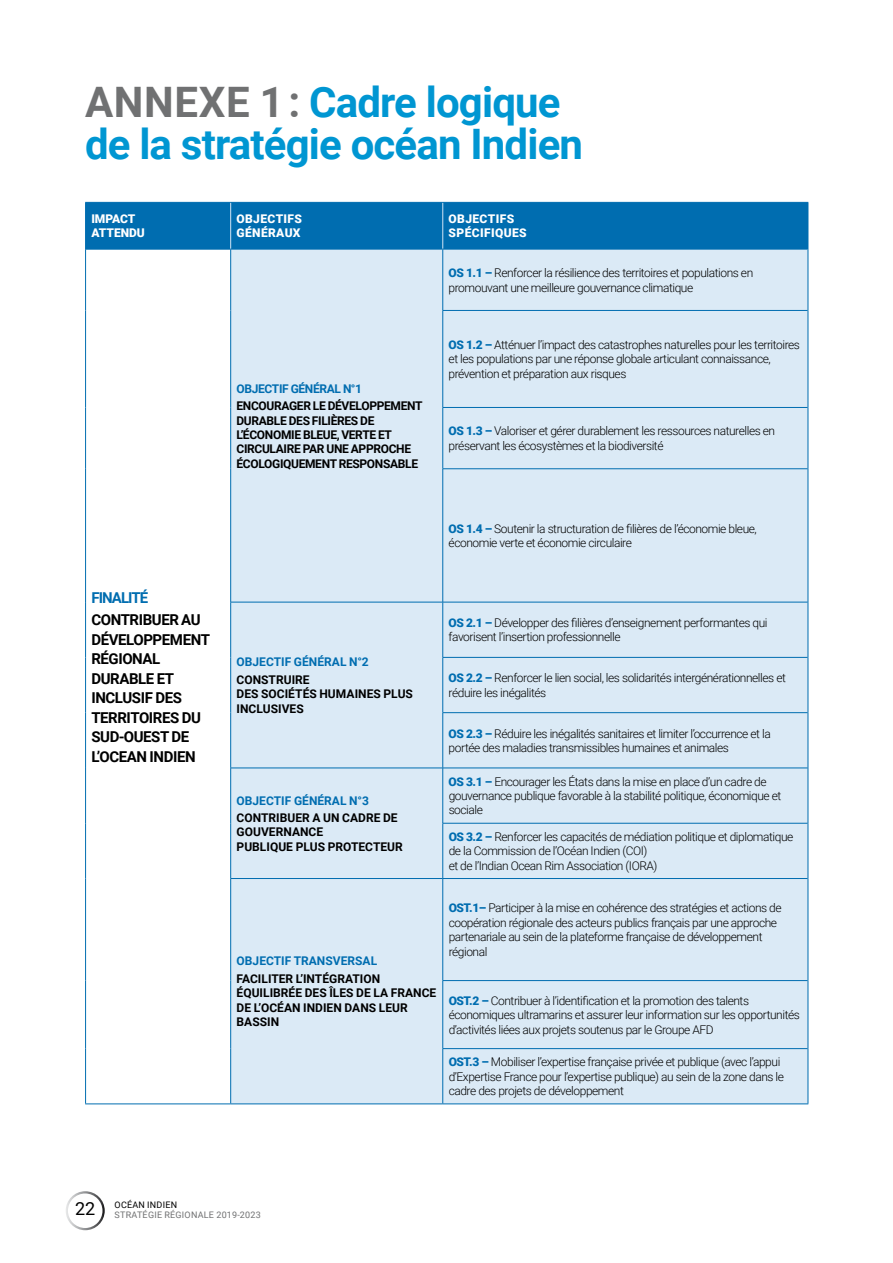
<style>
.page{position:relative;width:893px;height:1263px;background:#fff}
.page>*{position:absolute;margin:0;border:0;box-sizing:border-box;transform-origin:0 0}
.t1{font:700 42px/42px "Roboto";letter-spacing:-.02em;color:#0096d2}
.t2{font:700 15px/19.5px "Roboto";letter-spacing:-.025em;color:#000}
.t3{font:700 15px "Roboto";letter-spacing:-.065em;color:#006db0}
.t4{font:300 12px/14.4px "Roboto";letter-spacing:-.035em;color:#000}
.t5{font:700 12px/14.4px "Roboto";color:#000}
.t6{font:700 12px/14.4px "Roboto";letter-spacing:-.025em;color:#000}
.t7{font:700 12px "Roboto";color:#006db0}
.t8{font:900 12px/14.4px "Roboto";letter-spacing:.03em;color:#fff}
.t9{font:700 12px "Roboto";letter-spacing:-.03em;color:#006db0}
.t10{font:900 12px/14.4px "Roboto";letter-spacing:-.005em;color:#fff}
.t11{font:9px/10.8px "Roboto";letter-spacing:.025em;color:#707172}
.s1{color:#707172}
.s2{font-weight:900;color:#006db0}
.s3{color:#000}
</style>
<div class="page">
<img style="left:66px;top:1191px;width:39px;height:39px">
<div style="left:86px;top:203px;width:722px;height:46px;background:#006db0"></div>
<div style="left:231px;top:250px;width:577px;height:853px;background:#dbeaf6"></div>
<hr style="left:230px;top:203px;width:1px;height:46px;background:#d1e4f4">
<hr style="left:442px;top:203px;width:1px;height:46px;background:#d1e4f4">
<hr style="left:85px;top:203px;width:1px;height:46px;background:#006db0">
<hr style="left:85px;top:202px;width:146px;height:1px;background:#006db0">
<hr style="left:231px;top:202px;width:212px;height:1px;background:#006db0">
<hr style="left:443px;top:202px;width:365px;height:1px;background:#006db0">
<hr style="left:808px;top:203px;width:1px;height:46px;background:#006db0">
<hr style="left:85px;top:249px;width:1px;height:61px;background:#006db0">
<hr style="left:85px;top:310px;width:1px;height:97px;background:#006db0">
<hr style="left:85px;top:407px;width:1px;height:62px;background:#006db0">
<hr style="left:85px;top:469px;width:1px;height:133px;background:#006db0">
<hr style="left:85px;top:602px;width:1px;height:55px;background:#006db0">
<hr style="left:85px;top:657px;width:1px;height:56px;background:#006db0">
<hr style="left:85px;top:713px;width:1px;height:55px;background:#006db0">
<hr style="left:85px;top:768px;width:1px;height:55px;background:#006db0">
<hr style="left:85px;top:823px;width:1px;height:55px;background:#006db0">
<hr style="left:85px;top:878px;width:1px;height:102px;background:#006db0">
<hr style="left:85px;top:980px;width:1px;height:68px;background:#006db0">
<hr style="left:85px;top:1048px;width:1px;height:55px;background:#006db0">
<hr style="left:86px;top:249px;width:145px;height:1px;background:#006db0">
<hr style="left:230px;top:249px;width:1px;height:61px;background:#006db0">
<hr style="left:230px;top:310px;width:1px;height:97px;background:#006db0">
<hr style="left:230px;top:407px;width:1px;height:62px;background:#006db0">
<hr style="left:230px;top:469px;width:1px;height:133px;background:#006db0">
<hr style="left:231px;top:249px;width:212px;height:1px;background:#006db0">
<hr style="left:442px;top:249px;width:1px;height:61px;background:#006db0">
<hr style="left:443px;top:249px;width:365px;height:1px;background:#006db0">
<hr style="left:808px;top:249px;width:1px;height:61px;background:#006db0">
<hr style="left:442px;top:311px;width:1px;height:96px;background:#006db0">
<hr style="left:443px;top:310px;width:365px;height:1px;background:#006db0">
<hr style="left:808px;top:310px;width:1px;height:97px;background:#006db0">
<hr style="left:442px;top:408px;width:1px;height:61px;background:#006db0">
<hr style="left:443px;top:407px;width:365px;height:1px;background:#006db0">
<hr style="left:808px;top:407px;width:1px;height:62px;background:#006db0">
<hr style="left:442px;top:469px;width:1px;height:133px;background:#006db0">
<hr style="left:443px;top:468px;width:365px;height:1px;background:#006db0">
<hr style="left:808px;top:469px;width:1px;height:133px;background:#006db0">
<hr style="left:230px;top:602px;width:1px;height:55px;background:#006db0">
<hr style="left:230px;top:657px;width:1px;height:56px;background:#006db0">
<hr style="left:230px;top:713px;width:1px;height:55px;background:#006db0">
<hr style="left:230px;top:602px;width:213px;height:1px;background:#006db0">
<hr style="left:442px;top:602px;width:1px;height:55px;background:#006db0">
<hr style="left:443px;top:602px;width:365px;height:1px;background:#006db0">
<hr style="left:808px;top:602px;width:1px;height:55px;background:#006db0">
<hr style="left:442px;top:657px;width:1px;height:55px;background:#006db0">
<hr style="left:443px;top:657px;width:365px;height:1px;background:#006db0">
<hr style="left:808px;top:657px;width:1px;height:56px;background:#006db0">
<hr style="left:442px;top:713px;width:1px;height:55px;background:#006db0">
<hr style="left:443px;top:712px;width:365px;height:1px;background:#006db0">
<hr style="left:808px;top:713px;width:1px;height:55px;background:#006db0">
<hr style="left:230px;top:768px;width:1px;height:55px;background:#006db0">
<hr style="left:230px;top:823px;width:1px;height:55px;background:#006db0">
<hr style="left:230px;top:768px;width:213px;height:1px;background:#006db0">
<hr style="left:442px;top:768px;width:1px;height:55px;background:#006db0">
<hr style="left:443px;top:768px;width:365px;height:1px;background:#006db0">
<hr style="left:808px;top:768px;width:1px;height:55px;background:#006db0">
<hr style="left:442px;top:823px;width:1px;height:55px;background:#006db0">
<hr style="left:443px;top:823px;width:365px;height:1px;background:#006db0">
<hr style="left:808px;top:823px;width:1px;height:55px;background:#006db0">
<hr style="left:230px;top:879px;width:1px;height:101px;background:#006db0">
<hr style="left:230px;top:980px;width:1px;height:68px;background:#006db0">
<hr style="left:230px;top:1048px;width:1px;height:55px;background:#006db0">
<hr style="left:230px;top:878px;width:213px;height:1px;background:#006db0">
<hr style="left:442px;top:879px;width:1px;height:101px;background:#006db0">
<hr style="left:443px;top:878px;width:365px;height:1px;background:#006db0">
<hr style="left:808px;top:878px;width:1px;height:102px;background:#006db0">
<hr style="left:442px;top:981px;width:1px;height:67px;background:#006db0">
<hr style="left:443px;top:980px;width:365px;height:1px;background:#006db0">
<hr style="left:808px;top:980px;width:1px;height:68px;background:#006db0">
<hr style="left:442px;top:1049px;width:1px;height:54px;background:#006db0">
<hr style="left:443px;top:1048px;width:365px;height:1px;background:#006db0">
<hr style="left:808px;top:1048px;width:1px;height:55px;background:#006db0">
<hr style="left:85px;top:1103px;width:146px;height:1px;background:#006db0">
<hr style="left:231px;top:1103px;width:212px;height:1px;background:#006db0">
<hr style="left:443px;top:1103px;width:365px;height:1px;background:#006db0">
<h1 class="t1" style="left:85px;top:79px;width:500px"><span class="s1">ANNEXE 1 :</span> Cadre logique de la stratégie océan Indien</h1>
<p class="t10" style="left:91px;top:211px;width:55px">IMPACT<br>ATTENDU</p>
<p class="t8" style="left:236px;top:211px;width:67px">OBJECTIFS<br>GÉNÉRAUX</p>
<p class="t8" style="left:449px;top:211px;width:80px">OBJECTIFS<br>SPÉCIFIQUES</p>
<p class="t3" style="left:91px;top:587px;width:58px">FINALITÉ</p>
<p class="t2" style="left:91px;top:610px;width:120px">CONTRIBUER AU<br>DÉVELOPPEMENT<br>RÉGIONAL<br>DURABLE ET<br>INCLUSIF DES<br>TERRITOIRES DU<br>SUD-OUEST DE<br>L’OCEAN INDIEN</p>
<p class="t9" style="left:236px;top:380px;width:127px">OBJECTIF GÉNÉRAL N°1</p>
<p class="t6" style="left:236px;top:398px;width:188px">ENCOURAGER LE DÉVELOPPEMENT<br>DURABLE DES FILIÈRES DE<br>L’ÉCONOMIE BLEUE, VERTE ET<br>CIRCULAIRE PAR UNE APPROCHE<br>ÉCOLOGIQUEMENT RESPONSABLE</p>
<p class="t4" style="left:449px;top:265px;width:306px"><span class="s2">OS 1.1 –</span> Renforcer la résilience des territoires et populations en promouvant une meilleure gouvernance climatique</p>
<p class="t4" style="left:449px;top:337px;width:353px"><span class="s2">OS 1.2 –</span> Atténuer l’impact des catastrophes naturelles pour les territoires et les populations par une réponse globale articulant connaissance, prévention et préparation aux risques</p>
<p class="t4" style="left:449px;top:423px;width:328px"><span class="s2">OS 1.3 –</span> Valoriser et gérer durablement les ressources naturelles en préservant les écosystèmes et la biodiversité</p>
<p class="t4" style="left:449px;top:521px;width:310px"><span class="s2">OS 1.4 –</span> Soutenir la structuration de filières de l’économie bleue, économie verte et économie circulaire</p>
<p class="t7" style="left:237px;top:654px;width:134px">OBJECTIF GÉNÉRAL N°2</p>
<p class="t5" style="left:237px;top:672px;width:178px">CONSTRUIRE<br>DES SOCIÉTÉS HUMAINES PLUS<br>INCLUSIVES</p>
<p class="t7" style="left:237px;top:792px;width:134px">OBJECTIF GÉNÉRAL N°3</p>
<p class="t5" style="left:237px;top:810px;width:168px">CONTRIBUER A UN CADRE DE<br>GOUVERNANCE<br>PUBLIQUE PLUS PROTECTEUR</p>
<p class="t7" style="left:237px;top:953px;width:142px">OBJECTIF TRANSVERSAL</p>
<p class="t5" style="left:237px;top:971px;width:201px">FACILITER L’INTÉGRATION<br>ÉQUILIBRÉE DES ÎLES DE LA FRANCE<br>DE L’OCÉAN INDIEN DANS LEUR<br>BASSIN</p>
<p class="t4" style="left:449px;top:615px;width:321px"><span class="s2">OS 2.1 –</span> Développer des filières d’enseignement performantes qui favorisent l’insertion professionnelle</p>
<p class="t4" style="left:449px;top:670px;width:339px"><span class="s2">OS 2.2 –</span> Renforcer le lien social, les solidarités intergénérationnelles et réduire les inégalités</p>
<p class="t4" style="left:449px;top:726px;width:324px"><span class="s2">OS 2.3 –</span> Réduire les inégalités sanitaires et limiter l’occurrence et la portée des maladies transmissibles humaines et animales</p>
<p class="t4" style="left:449px;top:774px;width:334px"><span class="s2">OS 3.1 –</span> Encourager les États dans la mise en place d’un cadre de gouvernance publique favorable à la stabilité politique, économique et sociale</p>
<p class="t4" style="left:449px;top:829px;width:346px"><span class="s2">OS 3.2 –</span> Renforcer les capacités de médiation politique et diplomatique de la Commission de l’Océan Indien (COI)<br>et de l’Indian Ocean Rim Association (IORA)</p>
<p class="t4" style="left:449px;top:900px;width:334px"><span class="s2">OST.1–</span> Participer à la mise en cohérence des stratégies et actions de coopération régionale des acteurs publics français par une approche partenariale au sein de la plateforme française de développement régional</p>
<p class="t4" style="left:449px;top:993px;width:353px"><span class="s2">OST.2 –</span> Contribuer à l’identification et la promotion des talents économiques ultramarins et assurer leur information sur les opportunités d’activités liées aux projets soutenus par le Groupe AFD</p>
<p class="t4" style="left:449px;top:1054px;width:337px"><span class="s2">OST.3 –</span> Mobiliser l’expertise française privée et publique (avec l’appui d’Expertise France pour l’expertise publique) au sein de la zone dans le cadre des projets de développement</p>
<p class="t11" style="left:75px;top:1199px;width:187px;text-indent:40px"><span class="s3">OCÉAN INDIEN<br></span><sup>22</sup> STRATÉGIE RÉGIONALE 2019-2023</p>
</div>
